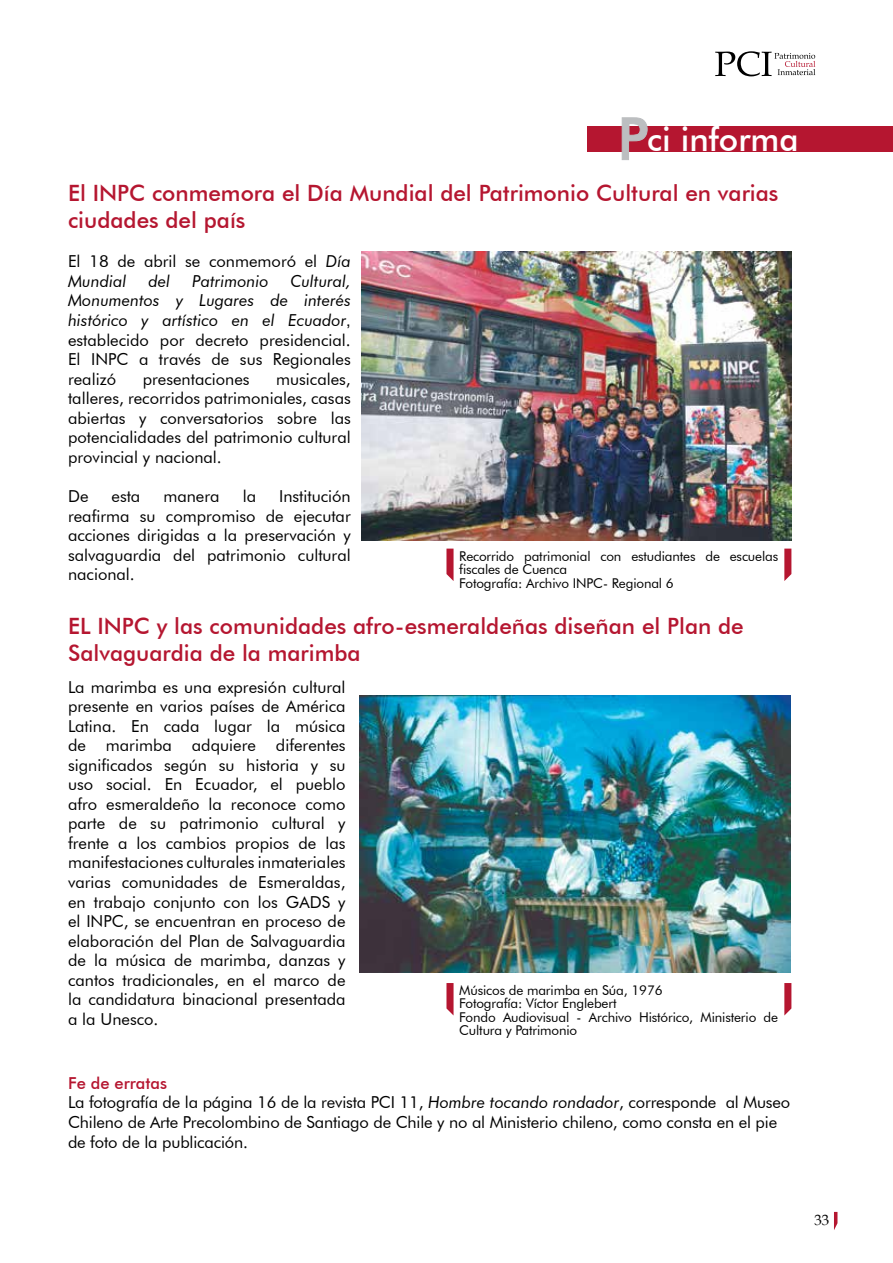
<style>
.page{position:relative;width:893px;height:1263px;background:#fff}
.page>*{position:absolute;margin:0;border:0;box-sizing:border-box;transform-origin:0 0}
.t1{font:500 33px "Futura BT";color:#fff}
.t2{font:500 22.5px/27px "Futura BT";color:#b51630}
.t3{font:16.5px/19.5px "Futura BT";color:#000;text-align:justify}
.t4{font:italic 16.5px "Futura BT";color:#000}
.t5{font:15px "Book Antiqua";color:#000}
.t6{font:13.5px/13.5px "Futura BT";letter-spacing:-.01em;color:#000}
.s1{font-style:italic}
.s2{font-family:"Arial"}
.s3{font-weight:500;color:#b51630}
</style>
<div class="page">
<svg style="left:715px;top:51px;width:100px;height:25px"></svg>
<svg style="left:834px;top:1212px;width:3px;height:18px"></svg>
<div style="left:587px;top:126px;width:306px;height:25px;background:#b51630"></div>
<svg style="left:621px;top:117px;width:27px;height:43px"></svg>
<img style="left:360px;top:695px;width:431px;height:278px">
<img style="left:362px;top:252px;width:429px;height:288px">
<svg style="left:446px;top:983px;width:8px;height:32px"></svg>
<svg style="left:446px;top:549px;width:8px;height:32px"></svg>
<svg style="left:784px;top:983px;width:7px;height:32px"></svg>
<svg style="left:784px;top:549px;width:7px;height:32px"></svg>
<h1 class="t1" style="left:647px;top:119px;width:153px">ci informa</h1>
<h2 class="t2" style="left:68px;top:179px;width:712px">El INPC conmemora el Día Mundial del Patrimonio Cultural en varias ciudades del país</h2>
<p class="t3" style="left:68px;top:252px;width:284px">El 18 de abril se conmemoró el <span class="s1">Día<br>Mundial</span></p>
<p class="t3" style="left:68px;top:271px;width:284px;text-indent:222px"><span class="s1">Cultural, Monumentos y Lugares de interés histórico y artístico en el Ecuador</span><span class="s2">, </span>establecido por decreto presidencial.<br>El INPC a través de sus Regionales realizó</p>
<p class="t4" style="left:148px;top:271px;width:23px">del</p>
<p class="t4" style="left:192px;top:271px;width:78px">Patrimonio</p>
<p class="t3" style="left:68px;top:369px;width:284px;text-indent:208px">musicales, talleres, recorridos patrimoniales, casas abiertas y conversatorios sobre las potencialidades del patrimonio cultural provincial y nacional.</p>
<p class="t3" style="left:68px;top:486px;width:22px">De</p>
<p class="t3" style="left:112px;top:486px;width:30px">esta</p>
<p class="t3" style="left:163px;top:486px;width:58px">manera</p>
<p class="t3" style="left:243px;top:486px;width:15px">la</p>
<p class="t3" style="left:143px;top:369px;width:108px">presentaciones</p>
<p class="t3" style="left:68px;top:486px;width:284px;text-indent:211px">Institución reafirma su compromiso de ejecutar acciones dirigidas a la preservación y salvaguardia del patrimonio cultural nacional.</p>
<p class="t6" style="left:459px;top:549px;width:320px">Recorrido patrimonial con estudiantes de escuelas fiscales de Cuenca<br>Fotografía: Archivo INPC- Regional 6</p>
<h2 class="t2" style="left:68px;top:613px;width:677px">EL INPC y las comunidades afro-esmeraldeñas diseñan el Plan de<br>Salvaguardia de la marimba</h2>
<p class="t3" style="left:68px;top:677px;width:279px">La marimba es una expresión cultural presente en varios países de América Latina. En cada lugar la música de marimba adquiere diferentes significados según su historia y su uso social. En Ecuador, el pueblo afro esmeraldeño la reconoce como parte de su patrimonio cultural y frente a los cambios propios de las manifestaciones culturales inmateriales varias comunidades de Esmeraldas, en trabajo conjunto con los GADS y el INPC, se encuentran en proceso de elaboración del Plan de Salvaguardia de la música de marimba, danzas y cantos tradicionales, en el marco de la candidatura binacional presentada a la Unesco.</p>
<p class="t6" style="left:459px;top:983px;width:320px">Músicos de marimba en Súa, 1976<br>Fotografía: Víctor Englebert<br>Fondo Audiovisual - Archivo Histórico, Ministerio de Cultura y Patrimonio</p>
<p class="t3" style="left:68px;top:1073px;width:724px;text-align:left"><span class="s3">Fe de erratas<br></span>La fotografía de la página 16 de la revista PCI 11, <span class="s1">Hombre tocando rondador</span>, corresponde al Museo Chileno de Arte Precolombino de Santiago de Chile y no al Ministerio chileno, como consta en el pie de foto de la publicación.</p>
<p class="t5" style="left:814px;top:1210px;width:16px">33</p>
</div>
